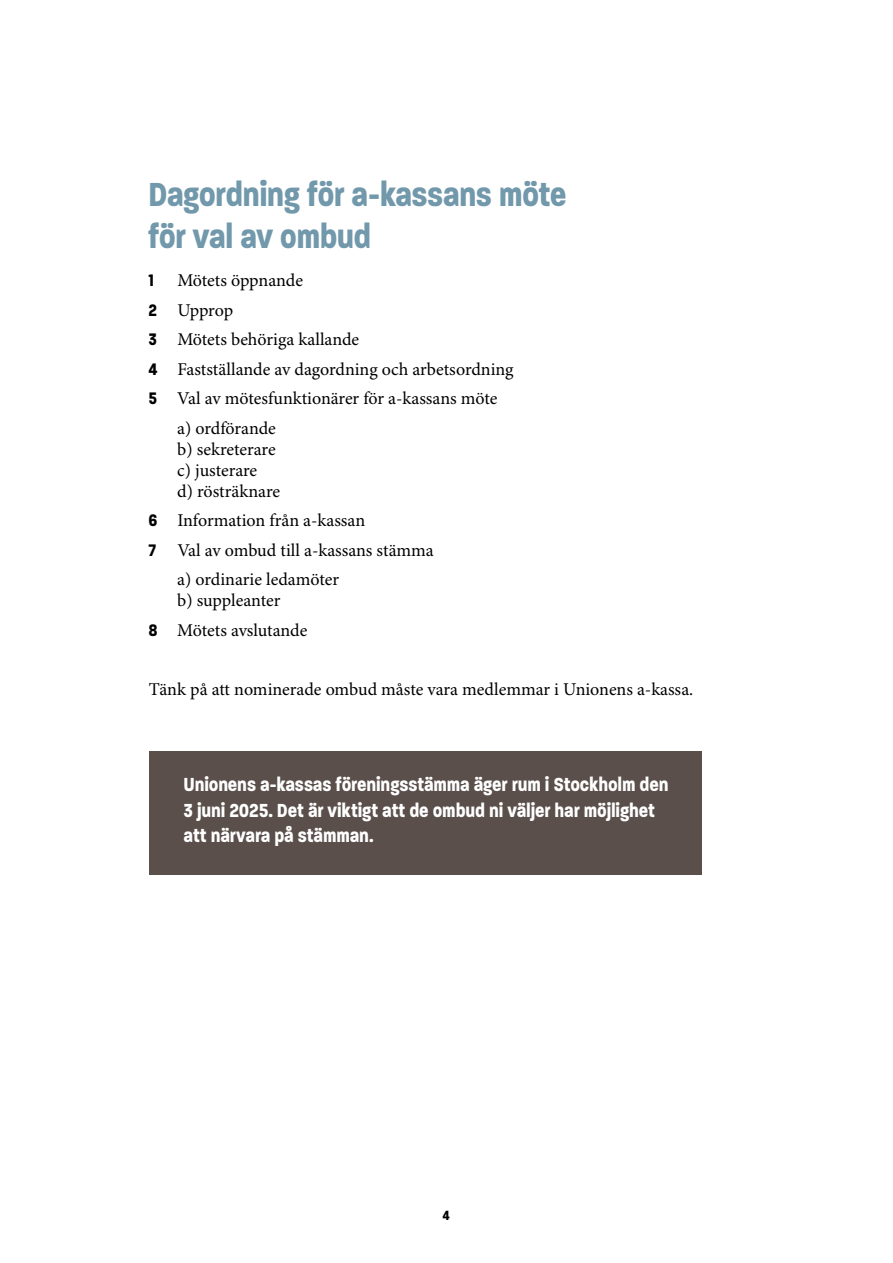
<style>
.page{position:relative;width:893px;height:1263px;background:#fff}
.page>*{position:absolute;margin:0;border:0;box-sizing:border-box;transform-origin:0 0}
.H1{font:700 45px/42px "Paralucent Condensed";color:#7198ab}
.Faktaruta{font:700 25.5px/25.5px "Paralucent Condensed";letter-spacing:.005em;color:#fff}
.BRÖDTEXT{font:18px/21px "Minion Pro";letter-spacing:-.005em;color:#000}
.t1{font:700 18px "Paralucent Condensed";color:#000}
.s1{font-family:"Paralucent Condensed";font-weight:700;font-size:22.5px}
</style>
<div class="page">
<div style="left:149px;top:752px;width:553px;height:123px;background:#5a4f4a"></div>
<h1 class="H1" style="left:149px;top:172px;width:419px">Dagordning för a-kassans möte för val av ombud</h1>
<p class="BRÖDTEXT" style="left:149px;top:271px;width:156px"><span class="s1">1</span> Mötets öppnande</p>
<p class="BRÖDTEXT" style="left:149px;top:300px;width:86px"><span class="s1">2</span> Upprop</p>
<p class="BRÖDTEXT" style="left:149px;top:330px;width:212px"><span class="s1">3</span> Mötets behöriga kallande</p>
<p class="BRÖDTEXT" style="left:149px;top:359px;width:366px"><span class="s1">4</span> Fastställande av dagordning och arbetsordning</p>
<p class="BRÖDTEXT" style="left:149px;top:389px;width:350px"><span class="s1">5</span> Val av mötesfunktionärer för a-kassans möte</p>
<p class="BRÖDTEXT" style="left:177px;top:418px;width:104px">a) ordförande b) sekreterare c) justerare<br>d) rösträknare</p>
<p class="BRÖDTEXT" style="left:149px;top:511px;width:218px"><span class="s1">6</span> Information från a-kassan</p>
<p class="BRÖDTEXT" style="left:149px;top:540px;width:286px"><span class="s1">7</span> Val av ombud till a-kassans stämma</p>
<p class="BRÖDTEXT" style="left:177px;top:570px;width:163px">a) ordinarie ledamöter b) suppleanter</p>
<p class="BRÖDTEXT" style="left:149px;top:620px;width:160px"><span class="s1">8</span> Mötets avslutande</p>
<p class="BRÖDTEXT" style="left:149px;top:679px;width:546px">Tänk på att nominerade ombud måste vara medlemmar i Unionens a-kassa.</p>
<p class="Faktaruta" style="left:184px;top:771px;width:486px">Unionens a-kassas föreningsstämma äger rum i Stockholm den<br>3 juni 2025. Det är viktigt att de ombud ni väljer har möjlighet att närvara på stämman.</p>
<p class="t1" style="left:443px;top:1205px;width:9px">4</p>
</div>
